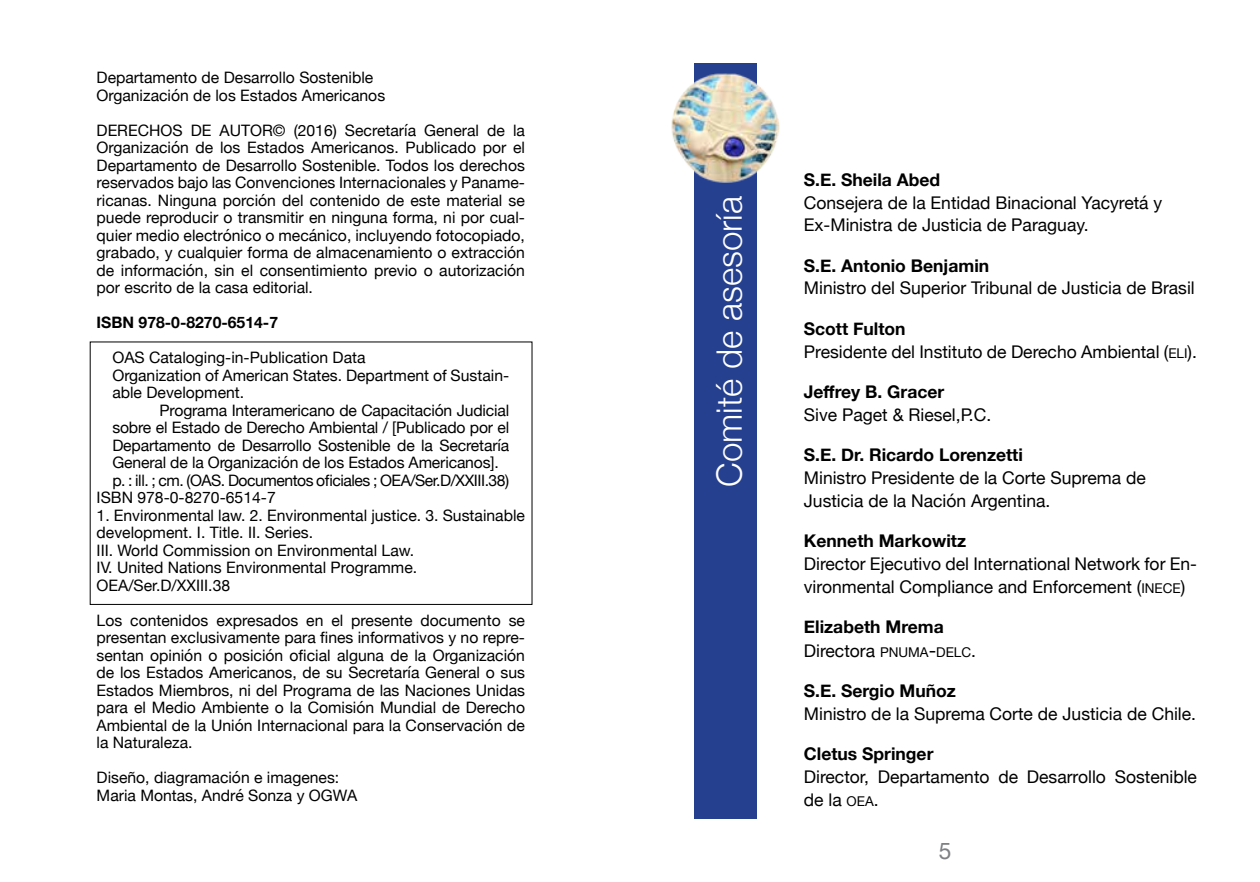
<style>
.page{position:relative;width:1260px;height:882px;background:#fff}
.page>*{position:absolute;margin:0;border:0;box-sizing:border-box;transform-origin:0 0}
.t1{font:300 35px "Helvetica Neue";color:#fff}
.t2{font:22.75px "Helvetica Neue";color:#7e8083}
.t3{font:17.5px/23.1px "Helvetica Neue";color:#000}
.t4{font:700 17.5px/23.1px "Helvetica Neue";color:#000}
.t5{font:15.75px/17.5px "Helvetica Neue";color:#000}
.t6{font:15.75px "Helvetica Neue";letter-spacing:-.03em;color:#000}
.t7{font:700 15.75px "Helvetica Neue";color:#000}
.s1{font-weight:700}
.s2{font-size:13.47px}
.s3{font-weight:400}
.s4{font-weight:400;font-size:13.47px}
.s5{font-weight:400;font-size:19.25px}
</style>
<div class="page">
<div style="left:694px;top:63px;width:63px;height:756px;background:#25408f"></div>
<img style="left:671px;top:73px;width:108px;height:110px">
<div style="left:90px;top:342px;width:442px;height:263px;border:1px solid #000"></div>
<p class="t5" style="left:97px;top:70px;width:290px">Departamento de Desarrollo Sostenible<br>Organización de los Estados Americanos</p>
<p class="t5" style="left:97px;top:122px;width:430px;text-align:justify">DERECHOS DE AUTOR© (2016) Secretaría General de la Organización de los Estados Americanos. Publicado por el Departamento de Desarrollo Sostenible. Todos los derechos reservados bajo las Convenciones Internacionales y Paname&shy;ricanas. Ninguna porción del contenido de este material se puede reproducir o transmitir en ninguna forma, ni por cual&shy;quier medio electrónico o mecánico, incluyendo fotocopiado, grabado, y cualquier forma de almacenamiento o extracción de información, sin el consentimiento previo o autorización por escrito de la casa editorial.</p>
<p class="t7" style="left:97px;top:310px;width:183px">ISBN 978-0-8270-6514-7</p>
<p class="t5" style="left:112px;top:350px;width:398px">OAS Cataloging-in-Publication Data<br>Organization of American States. Department of Sustain&shy;able Development.</p>
<p class="t5" style="left:160px;top:402px;width:351px">Programa Interamericano de Capacitación Judicial</p>
<p class="t5" style="left:112px;top:420px;width:398px">sobre el Estado de Derecho Ambiental / [Publicado por el</p>
<p class="t5" style="left:112px;top:437px;width:398px">Departamento de Desarrollo Sostenible de la Secretaría</p>
<p class="t5" style="left:112px;top:455px;width:388px">General de la Organización de los Estados Americanos].</p>
<p class="t6" style="left:112px;top:469px;width:398px">p. : ill. ; cm. (OAS. Documentos oficiales ; OEA/Ser.D/XXIII.38)</p>
<p class="t5" style="left:97px;top:490px;width:181px">ISBN 978-0-8270-6514-7</p>
<p class="t5" style="left:97px;top:507px;width:430px">1. Environmental law. 2. Environmental justice. 3. Sustainable development. I. Title. II. Series.<br>III. World Commission on Environmental Law.<br>IV. United Nations Environmental Programme.<br>OEA/Ser.D/XXIII.38</p>
<p class="t5" style="left:97px;top:612px;width:430px;text-align:justify">Los contenidos expresados en el presente documento se presentan exclusivamente para fines informativos y no repre&shy;sentan opinión o posición oficial alguna de la Organización de los Estados Americanos, de su Secretaría General o sus Estados Miembros, ni del Programa de las Naciones Unidas para el Medio Ambiente o la Comisión Mundial de Derecho Ambiental de la Unión Internacional para la Conservación de la Naturaleza.</p>
<p class="t5" style="left:97px;top:770px;width:262px">Diseño, diagramación e imagenes:<br>Maria Montas, André Sonza y OGWA</p>
<h1 class="t1" style="left:701px;top:487px;width:293px;rotate:-90deg">Comité de asesoría</h1>
<p class="t4" style="left:804px;top:168px;width:138px">S.E. Sheila Abed</p>
<p class="t3" style="left:804px;top:192px;width:360px">Consejera de la Entidad Binacional Yacyretá y<br>Ex-Ministra de Justicia de Paraguay.</p>
<p class="t4" style="left:804px;top:254px;width:187px">S.E. Antonio Benjamin</p>
<p class="t3" style="left:804px;top:277px;width:392px">Ministro del Superior Tribunal de Justicia de Brasil</p>
<p class="t3" style="left:804px;top:318px;width:395px"><span class="s1">Scott Fulton<br></span>Presidente del Instituto de Derecho Ambiental (<span class="s2">ELI</span>).</p>
<p class="t4" style="left:804px;top:381px;width:142px">Jeffrey B. Gracer</p>
<p class="t3" style="left:804px;top:404px;width:189px">Sive Paget &amp; Riesel,P.C.</p>
<p class="t4" style="left:804px;top:444px;width:221px">S.E. Dr. Ricardo Lorenzetti</p>
<p class="t3" style="left:804px;top:467px;width:343px">Ministro Presidente de la Corte Suprema de<br>Justicia de la Nación Argentina.</p>
<p class="t4" style="left:804px;top:530px;width:164px">Kenneth Markowitz</p>
<p class="t3" style="left:804px;top:553px;width:395px">Director Ejecutivo del International Network for En&shy;vironmental Compliance and Enforcement (<span class="s2">INECE</span>)</p>
<p class="t4" style="left:804px;top:616px;width:174px">Elizabeth Mrema<br><span class="s3">Directora</span> <span class="s4">PNUMA</span><span class="s5">-</span><span class="s4">DELC</span><span class="s3">.</span></p>
<p class="t4" style="left:804px;top:679px;width:154px">S.E. Sergio Muñoz</p>
<p class="t3" style="left:804px;top:703px;width:394px">Ministro de la Suprema Corte de Justicia de Chile.</p>
<p class="t4" style="left:804px;top:742px;width:131px">Cletus Springer</p>
<p class="t3" style="left:804px;top:766px;width:395px">Director, Departamento de Desarrollo Sostenible de la <span class="s2">OEA</span>.</p>
<h2 class="t2" style="left:939px;top:834px;width:14px">5</h2>
</div>
